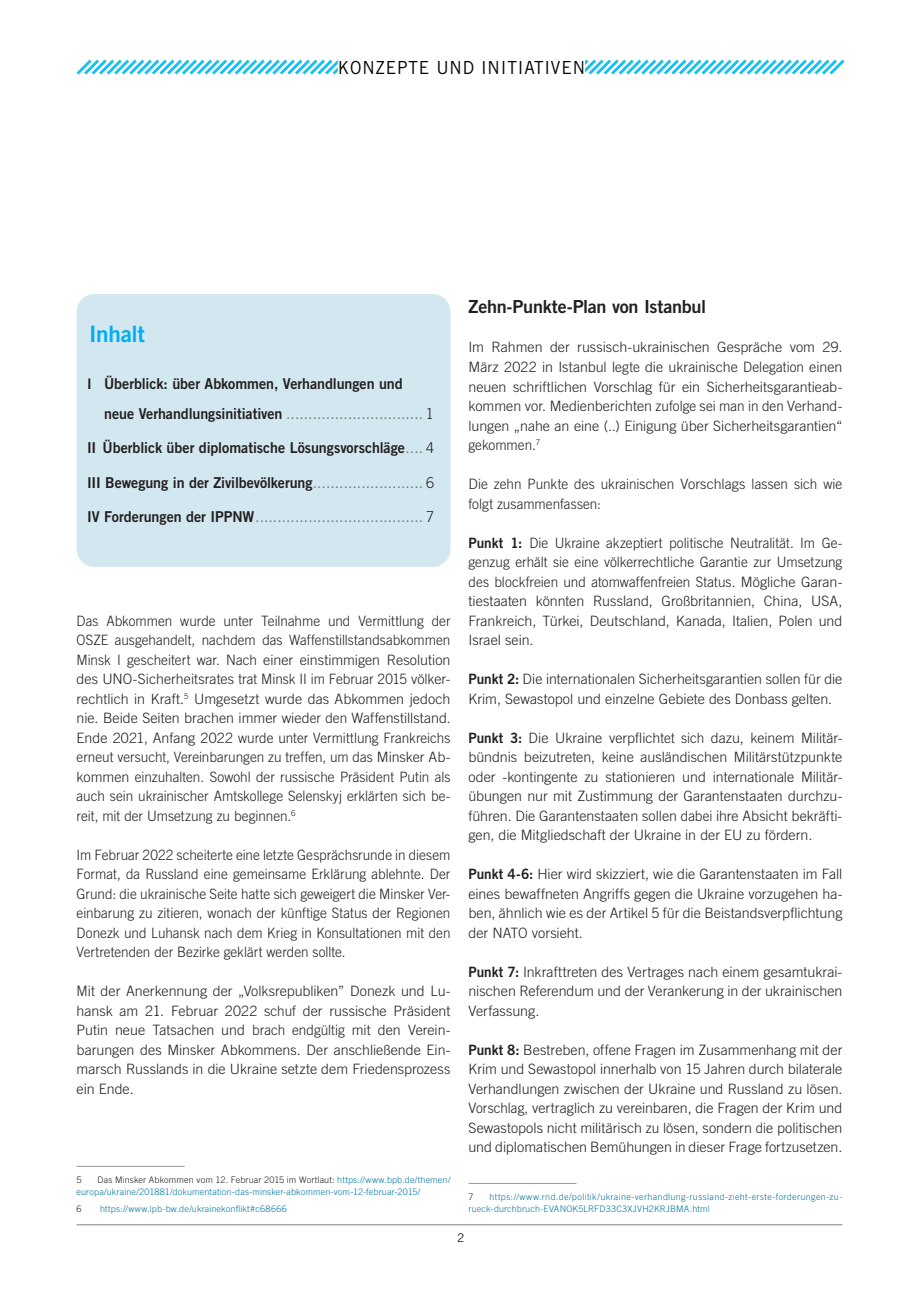
<style>
.page{position:relative;width:919px;height:1289px;background:#fff}
.page>*{position:absolute;margin:0;border:0;box-sizing:border-box;transform-origin:0 0}
.t1{font:22.5px "Trade Gothic LT Std Bd 2";letter-spacing:-.01em;color:#00aeef}
.t2{font:18px "Trade Gothic LT Std Bd 2";letter-spacing:-.02em;color:#231f20}
.t3{font:18px "Trade Gothic LT Std";letter-spacing:.05em;color:#000;scale:.95 1}
.t4{font:15px "Trade Gothic LT Std Bd 2";letter-spacing:-.005em;color:#231f20;scale:.95 1}
.t5{font:15px "Trade Gothic LT Std";color:#757679;scale:.95 1}
.t6{font:300 14.25px/19.5px "Trade Gothic LT Std";color:#231f20;text-align:justify;scale:.95 1}
.t7{font:300 14.25px/19.5px "Trade Gothic LT Std";color:#231f20;text-align:justify}
.t8{font:12px "Trade Gothic LT Std";color:#231f20}
.t9{font:300 9px/12px "Trade Gothic LT Std";letter-spacing:.02em;color:#0076a3}
.t10{font:300 9px "Trade Gothic LT Std";color:#231f20}
.t11{font:300 9px "Trade Gothic LT Std";color:#231f20;scale:1.05 1}
.s1{font-size:14.55px}
.s2{font-family:"Trade Gothic LT Std Bd 2";color:#231f20}
.s3{font-weight:300;color:#231f20}
.s4{font-family:"Trade Gothic LT Std";color:#757679}
.s5{font-family:"Trade Gothic LT Std";font-weight:300}
.s6{color:#231f20}
.s7{font-family:"Trade Gothic LT Std Bd 2";font-weight:400}
</style>
<div class="page">
<hr style="left:77px;top:1224px;width:765px;height:1px;background:#808285">
<svg style="left:76px;top:59px;width:769px;height:16px"></svg>
<hr style="left:77px;top:1165px;width:108px;height:1px;background:#939598">
<hr style="left:468px;top:1182px;width:108px;height:1px;background:#939598">
<div style="left:338px;top:60px;width:247px;height:15px;background:#fff"></div>
<div style="left:77px;top:294px;width:373px;height:273px;background:#d0e5ef;border-radius:18px"></div>
<p class="t3" style="left:338px;top:57px;width:262px">KONZEPTE UND INITIATIVEN</p>
<h1 class="t1" style="left:89px;top:320px;width:58px">Inhalt</h1>
<p class="t4" style="left:87px;top:374px;width:333px"><span class="s1">I</span> Überblick: über Abkommen, Verhandlungen und</p>
<p class="t5" style="left:104px;top:405px;width:348px"><span class="s2">neue Verhandlungsinitiativen</span> ............................... <span class="s3">1</span></p>
<p class="t4" style="left:87px;top:439px;width:366px">II Überblick über diplomatische Lösungsvorschläge<span class="s4">....</span> <span class="s5">4</span></p>
<p class="t4" style="left:87px;top:473px;width:366px">III Bewegung in der Zivilbevölkerung<span class="s4">.........................</span> <span class="s5">6</span></p>
<p class="t5" style="left:87px;top:507px;width:366px"><span class="s2">IV Forderungen der IPPNW</span>...................................... <span class="s3">7</span></p>
<p class="t6" style="left:77px;top:610px;width:395px">Das Abkommen wurde unter Teilnahme und Vermittlung der OSZE ausgehandelt, nachdem das Waffenstillstandsabkommen Minsk I gescheitert war. Nach einer einstimmigen Resolution des UNO-Sicherheitsrates trat Minsk II im Februar 2015 völker&shy;rechtlich in Kraft.<sup>5</sup> Umgesetzt wurde das Abkommen jedoch nie. Beide Seiten brachen immer wieder den Waffenstillstand.<br>Ende 2021, Anfang 2022 wurde unter Vermittlung Frankreichs erneut versucht, Vereinbarungen zu treffen, um das Minsker Ab&shy;kommen einzuhalten. Sowohl der russische Präsident Putin als auch sein ukrainischer Amtskollege Selenskyj erklärten sich be&shy;reit, mit der Umsetzung zu beginnen.<sup>6</sup></p>
<p class="t6" style="left:77px;top:844px;width:395px">Im Februar 2022 scheiterte eine letzte Gesprächsrunde in diesem Format, da Russland eine gemeinsame Erklärung ablehnte. Der Grund: die ukrainische Seite hatte sich geweigert die Minsker Ver&shy;einbarung zu zitieren, wonach der künftige Status der Regionen Donezk und Luhansk nach dem Krieg in Konsultationen mit den Vertretenden der Bezirke geklärt werden sollte.</p>
<p class="t6" style="left:77px;top:981px;width:395px">Mit der Anerkennung der „Volksrepubliken” Donezk und Lu&shy;hansk am 21. Februar 2022 schuf der russische Präsident Putin neue Tatsachen und brach endgültig mit den Verein&shy;barungen des Minsker Abkommens. Der anschließende Ein&shy;marsch Russlands in die Ukraine setzte dem Friedensprozess ein Ende.</p>
<p class="t9" style="left:77px;top:1173px;width:375px;text-indent:21px"><span class="s6">Das Minsker Abkommen vom 12. Februar 2015 im Wortlaut:</span> https://www.bpb.de/themen/ europa/ukraine/201881/dokumentation-das-minsker-abkommen-vom-12-februar-2015/</p>
<p class="t10" style="left:77px;top:1203px;width:7px">6</p>
<p class="t9" style="left:100px;top:1202px;width:188px">https://www.lpb-bw.de/ukrainekonflikt#c68666</p>
<p class="t11" style="left:77px;top:1174px;width:7px">5</p>
<p class="t2" style="left:468px;top:296px;width:239px">Zehn-Punkte-Plan von Istanbul</p>
<p class="t7" style="left:468px;top:337px;width:375px">Im Rahmen der russisch-ukrainischen Gespräche vom 29.<br>März 2022 in Istanbul legte die ukrainische Delegation einen neuen schriftlichen Vorschlag für ein Sicherheitsgarantieab&shy;kommen vor. Medienberichten zufolge sei man in den Verhand&shy;lungen „nahe an eine (..) Einigung über Sicherheitsgarantien“ gekommen.<sup>7</sup></p>
<p class="t7" style="left:468px;top:474px;width:375px">Die zehn Punkte des ukrainischen Vorschlags lassen sich wie folgt zusammenfassen:</p>
<p class="t6" style="left:468px;top:532px;width:395px"><span class="s7">Punkt 1:</span> Die Ukraine akzeptiert politische Neutralität. Im Ge&shy;genzug erhält sie eine völkerrechtliche Garantie zur Umsetzung des blockfreien und atomwaffenfreien Status. Mögliche Garan&shy;tiestaaten könnten Russland, Großbritannien, China, USA, Frankreich, Türkei, Deutschland, Kanada, Italien, Polen und Israel sein.</p>
<p class="t7" style="left:468px;top:669px;width:375px"><span class="s7">Punkt 2:</span> Die internationalen Sicherheitsgarantien sollen für die<br>Krim, Sewastopol und einzelne Gebiete des Donbass gelten.</p>
<p class="t7" style="left:468px;top:727px;width:375px"><span class="s7">Punkt 3:</span> Die Ukraine verpflichtet sich dazu, keinem Militär&shy;bündnis beizutreten, keine ausländischen Militärstützpunkte oder -kontingente zu stationieren und internationale Militär&shy;übungen nur mit Zustimmung der Garantenstaaten durchzu&shy;führen. Die Garantenstaaten sollen dabei ihre Absicht bekräfti&shy;gen, die Mitgliedschaft der Ukraine in der EU zu fördern.</p>
<p class="t7" style="left:468px;top:864px;width:375px"><span class="s7">Punkt 4-6:</span> Hier wird skizziert, wie die Garantenstaaten im Fall eines bewaffneten Angriffs gegen die Ukraine vorzugehen ha&shy;ben, ähnlich wie es der Artikel 5 für die Beistandsverpflichtung der NATO vorsieht.</p>
<p class="t7" style="left:468px;top:961px;width:375px"><span class="s7">Punkt 7:</span> Inkrafttreten des Vertrages nach einem gesamtukrai&shy;nischen Referendum und der Verankerung in der ukrainischen Verfassung.</p>
<p class="t7" style="left:468px;top:1039px;width:375px"><span class="s7">Punkt 8:</span> Bestreben, offene Fragen im Zusammenhang mit der Krim und Sewastopol innerhalb von 15 Jahren durch bilaterale Verhandlungen zwischen der Ukraine und Russland zu lösen.<br>Vorschlag, vertraglich zu vereinbaren, die Fragen der Krim und Sewastopols nicht militärisch zu lösen, sondern die politischen und diplomatischen Bemühungen in dieser Frage fortzusetzen.</p>
<p class="t10" style="left:468px;top:1191px;width:7px">7</p>
<p class="t9" style="left:468px;top:1190px;width:375px;text-indent:21px">https://www.rnd.de/politik/ukraine-verhandlung-russland-zieht-erste-forderungen-zu&shy;rueck-durchbruch-EVANOK5LRFD33C3XJVH2KRJBMA.html</p>
<p class="t8" style="left:457px;top:1230px;width:9px">2</p>
</div>
